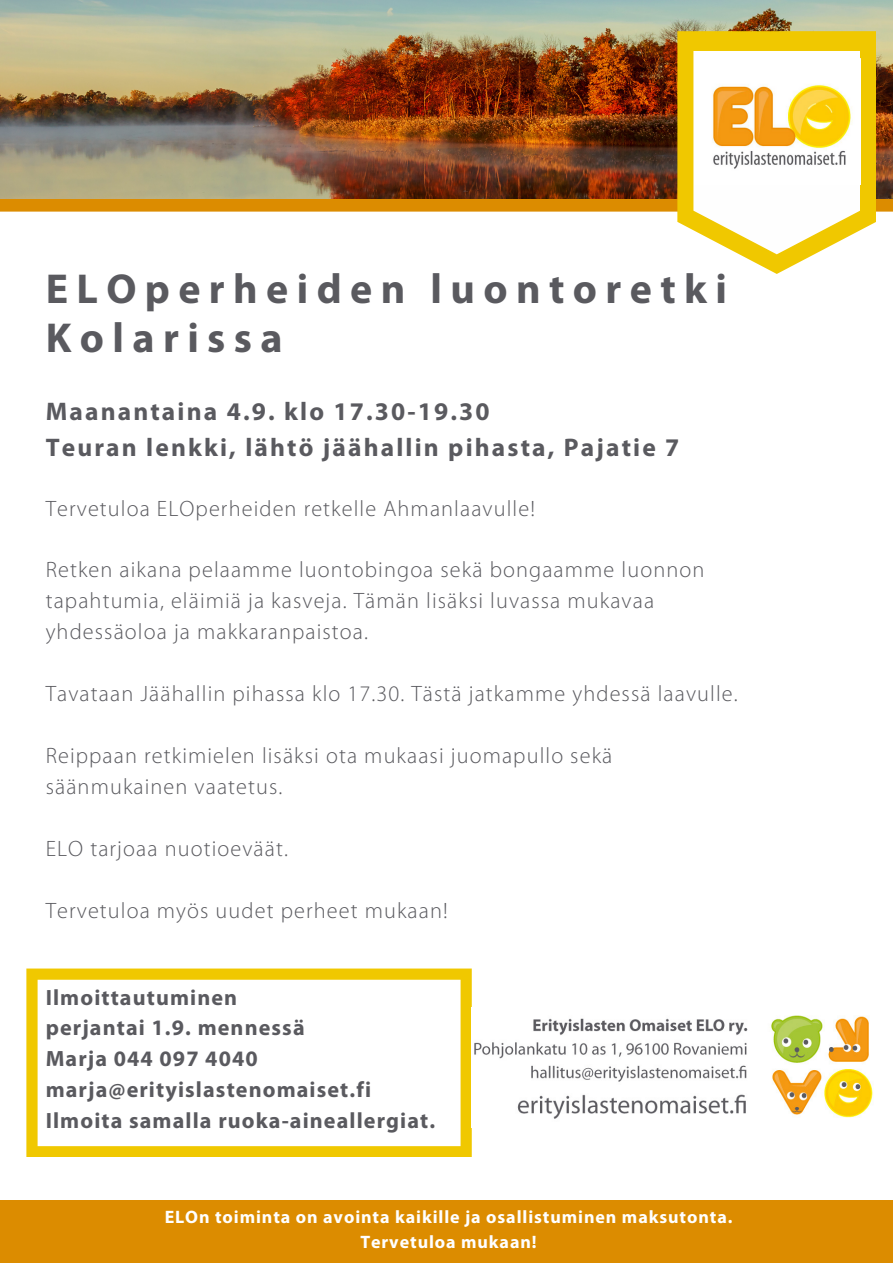
<style>
.page{position:relative;width:893px;height:1263px;background:#fff}
.page>*{position:absolute;margin:0;border:0;box-sizing:border-box;transform-origin:0 0}
.t1{font:700 42px/49.5px "Myriad Pro";letter-spacing:.2em;color:#5a5a5f}
.t2{font:700 25.5px "Myriad Pro";letter-spacing:.085em;color:#5a5a5f}
.t3{font:300 22.27px/31px "Myriad Pro";letter-spacing:.05em;color:#5a5a5f}
.t4{font:700 22.12px "Myriad Pro";letter-spacing:.05em;color:#5a5a5f}
.t5{font:700 18px "Myriad Pro";letter-spacing:.05em;color:#fff}
</style>
<div class="page">
<svg style="left:26px;top:968px;width:446px;height:189px"></svg>
<img style="left:474px;top:1015px;width:399px;height:104px">
<div style="left:0;top:1200px;width:893px;height:63px;background:#dc8c00"></div>
<img style="left:0;top:0;width:893px;height:51px">
<svg style="left:677px;top:31px;width:199px;height:243px;fill:#f0c800"></svg>
<img style="left:0;top:51px;width:893px;height:203px">
<div style="left:714px;top:90px;width:125px;height:125px;background:#fefefe;border-radius:50%"></div>
<img style="left:694px;top:59px;width:166px;height:125px">
<p class="t1" style="left:46px;top:267px;width:682px">ELOperheiden luontoretki<br>Kolarissa</p>
<p class="t2" style="left:46px;top:401px;width:445px">Maanantaina 4.9. klo 17.30-19.30</p>
<p class="t2" style="left:46px;top:437px;width:635px">Teuran lenkki, lähtö jäähallin pihasta, Pajatie 7</p>
<p class="t3" style="left:46px;top:494px;width:491px">Tervetuloa ELOperheiden retkelle Ahmanlaavulle!</p>
<p class="t3" style="left:46px;top:556px;width:660px">Retken aikana pelaamme luontobingoa sekä bongaamme luonnon tapahtumia, eläimiä ja kasveja. Tämän lisäksi luvassa mukavaa yhdessäoloa ja makkaranpaistoa.</p>
<p class="t3" style="left:46px;top:680px;width:693px">Tavataan Jäähallin pihassa klo 17.30. Tästä jatkamme yhdessä laavulle.</p>
<p class="t3" style="left:46px;top:742px;width:568px">Reippaan retkimielen lisäksi ota mukaasi juomapullo sekä säänmukainen vaatetus.</p>
<p class="t3" style="left:46px;top:835px;width:244px">ELO tarjoaa nuotioeväät.</p>
<p class="t3" style="left:46px;top:897px;width:403px">Tervetuloa myös uudet perheet mukaan!</p>
<p class="t4" style="left:46px;top:988px;width:193px">Ilmoittautuminen</p>
<p class="t4" style="left:46px;top:1019px;width:260px">perjantai 1.9. mennessä</p>
<p class="t4" style="left:46px;top:1050px;width:213px">Marja 044 097 4040</p>
<p class="t4" style="left:46px;top:1081px;width:327px">marja@erityislastenomaiset.fi</p>
<p class="t4" style="left:46px;top:1112px;width:391px">Ilmoita samalla ruoka-aineallergiat.</p>
<p class="t5" style="left:165px;top:1210px;width:569px">ELOn toiminta on avointa kaikille ja osallistuminen maksutonta.</p>
<p class="t5" style="left:360px;top:1235px;width:178px">Tervetuloa mukaan!</p>
</div>
